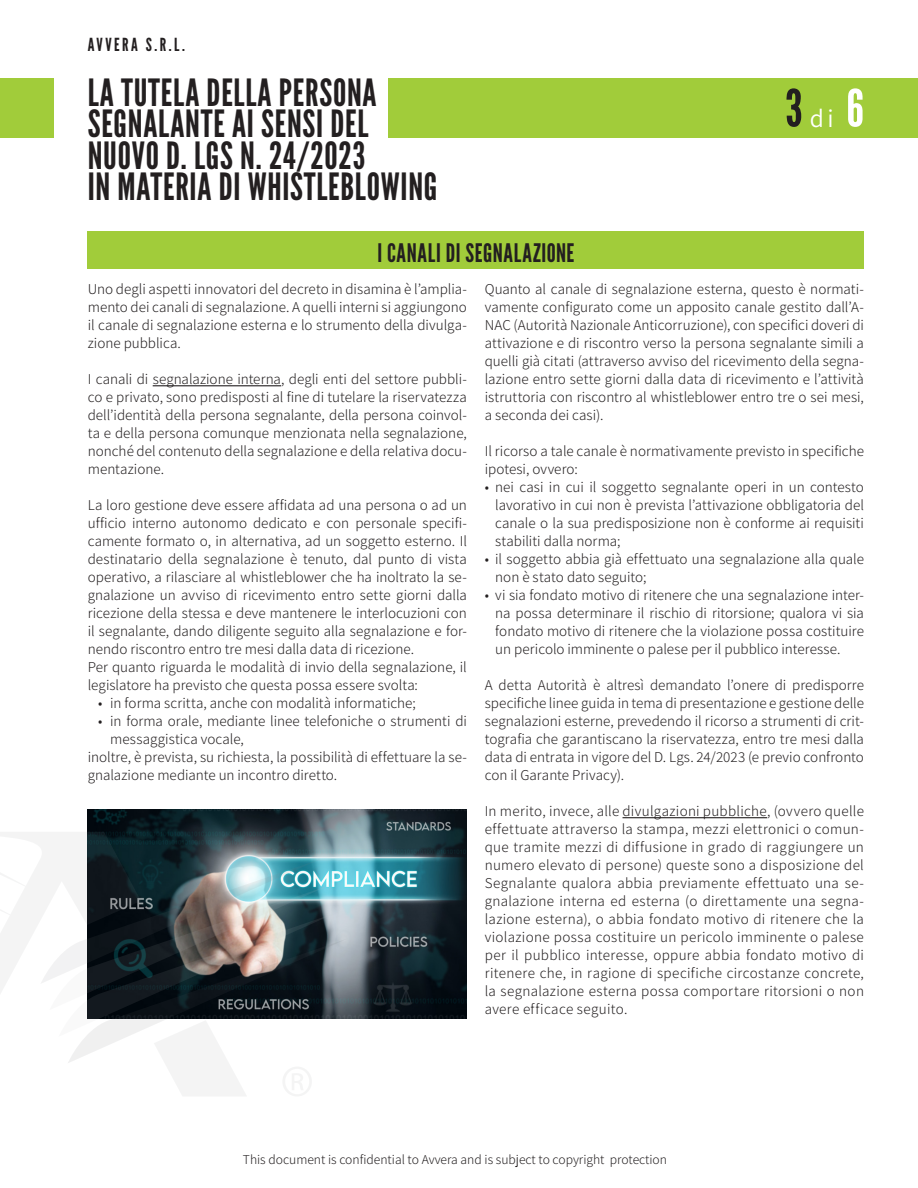
<style>
.page{position:relative;width:918px;height:1188px;background:#fff}
.page>*{position:absolute;margin:0;border:0;box-sizing:border-box;transform-origin:0 0}
.Sottotitolo{font:37.5px/31.5px "League Gothic";letter-spacing:.02em;color:#231f20}
.t1{font:200 25.65px "Assistant";color:#fff}
.Intestazione_nome_so{font:25.5px "League Gothic";letter-spacing:.025em;color:#231f20}
.t2{font:18px "League Gothic";letter-spacing:.14em;color:#231f20}
.Intestazione_nome_so-2{font:200 15px/18px "Assistant";color:#231f20;text-align:justify}
.t3{font:200 13.5px "Assistant";color:#231f20}
.s1{font-family:"League Gothic";font-weight:400;font-size:51.3px;color:#231f20}
.s2{font-family:"League Gothic";font-weight:400;font-size:51.3px}
</style>
<div class="page">
<div style="left:0;top:78px;width:54px;height:59px;background:#a1cc3a"></div>
<div style="left:88px;top:231px;width:776px;height:38px;background:#a1cc3a"></div>
<hr style="left:153px;top:385px;width:128px;height:1px;background:#231f20">
<hr style="left:623px;top:817px;width:144px;height:1px;background:#231f20">
<img style="left:247px;top:810px;width:220px;height:208px">
<svg style="left:0;top:809px;width:247px;height:184px"></svg>
<img style="left:40px;top:859px;width:308px;height:237px">
<div style="left:388px;top:78px;width:530px;height:59px;background:#a1cc3a"></div>
<p class="t2" style="left:88px;top:34px;width:99px">AVVERA S.R.L.</p>
<p class="Sottotitolo" style="left:88px;top:77px;width:351px">LA TUTELA DELLA PERSONA<br>SEGNALANTE AI SENSI DEL<br>NUOVO D. LGS N. 24/2023<br>IN MATERIA DI WHISTLEBLOWING</p>
<p class="Intestazione_nome_so" style="left:377px;top:238px;width:199px">I CANALI DI SEGNALAZIONE</p>
<h2 class="t1" style="left:785px;top:100px;width:80px"><span class="s1">3</span>di <span class="s2">6</span></h2>
<p class="Intestazione_nome_so-2" style="left:88px;top:280px;width:381px">Uno degli aspetti innovatori del decreto in disamina è l’amplia&shy;mento dei canali di segnalazione. A quelli interni si aggiungono il canale di segnalazione esterna e lo strumento della divulga&shy;zione pubblica.</p>
<p class="Intestazione_nome_so-2" style="left:88px;top:370px;width:381px">I canali di segnalazione interna, degli enti del settore pubbli&shy;co e privato, sono predisposti al fine di tutelare la riservatezza dell’identità della persona segnalante, della persona coinvol&shy;ta e della persona comunque menzionata nella segnalazione, nonché del contenuto della segnalazione e della relativa docu&shy;mentazione.</p>
<p class="Intestazione_nome_so-2" style="left:88px;top:496px;width:381px">La loro gestione deve essere affidata ad una persona o ad un ufficio interno autonomo dedicato e con personale specifi&shy;camente formato o, in alternativa, ad un soggetto esterno. Il destinatario della segnalazione è tenuto, dal punto di vista operativo, a rilasciare al whistleblower che ha inoltrato la se&shy;gnalazione un avviso di ricevimento entro sette giorni dalla ricezione della stessa e deve mantenere le interlocuzioni con il segnalante, dando diligente seguito alla segnalazione e for&shy;nendo riscontro entro tre mesi dalla data di ricezione.</p>
<p class="Intestazione_nome_so-2" style="left:88px;top:658px;width:381px">Per quanto riguarda le modalità di invio della segnalazione, il legislatore ha previsto che questa possa essere svolta:</p>
<p class="Intestazione_nome_so-2" style="left:98px;top:694px;width:319px">• in forma scritta, anche con modalità informatiche;</p>
<p class="Intestazione_nome_so-2" style="left:110px;top:712px;width:358px;text-indent:-12px">• in forma orale, mediante linee telefoniche o strumenti di messaggistica vocale,</p>
<p class="Intestazione_nome_so-2" style="left:88px;top:748px;width:381px">inoltre, è prevista, su richiesta, la possibilità di effettuare la se&shy;gnalazione mediante un incontro diretto.</p>
<p class="Intestazione_nome_so-2" style="left:485px;top:279px;width:381px">Quanto al canale di segnalazione esterna, questo è normati&shy;vamente configurato come un apposito canale gestito dall’A-NAC (Autorità Nazionale Anticorruzione), con specifici doveri di attivazione e di riscontro verso la persona segnalante simili a quelli già citati (attraverso avviso del ricevimento della segna&shy;lazione entro sette giorni dalla data di ricevimento e l’attività istruttoria con riscontro al whistleblower entro tre o sei mesi, a seconda dei casi).</p>
<p class="Intestazione_nome_so-2" style="left:485px;top:441px;width:381px">Il ricorso a tale canale è normativamente previsto in specifiche ipotesi, ovvero:</p>
<p class="Intestazione_nome_so-2" style="left:495px;top:477px;width:370px;text-indent:-10px">• nei casi in cui il soggetto segnalante operi in un contesto lavorativo in cui non è prevista l’attivazione obbligatoria del canale o la sua predisposizione non è conforme ai requisiti stabiliti dalla norma;</p>
<p class="Intestazione_nome_so-2" style="left:495px;top:549px;width:370px;text-indent:-10px">• il soggetto abbia già effettuato una segnalazione alla quale non è stato dato seguito;</p>
<p class="Intestazione_nome_so-2" style="left:495px;top:585px;width:370px;text-indent:-10px">• vi sia fondato motivo di ritenere che una segnalazione inter&shy;na possa determinare il rischio di ritorsione; qualora vi sia fondato motivo di ritenere che la violazione possa costituire un pericolo imminente o palese per il pubblico interesse.</p>
<p class="Intestazione_nome_so-2" style="left:485px;top:675px;width:381px">A detta Autorità è altresì demandato l’onere di predisporre specifiche linee guida in tema di presentazione e gestione delle segnalazioni esterne, prevedendo il ricorso a strumenti di crit&shy;tografia che garantiscano la riservatezza, entro tre mesi dalla data di entrata in vigore del D. Lgs. 24/2023 (e previo confronto con il Garante Privacy).</p>
<p class="Intestazione_nome_so-2" style="left:485px;top:801px;width:381px">In merito, invece, alle divulgazioni pubbliche, (ovvero quelle effettuate attraverso la stampa, mezzi elettronici o comun&shy;que tramite mezzi di diffusione in grado di raggiungere un numero elevato di persone) queste sono a disposizione del Segnalante qualora abbia previamente effettuato una se&shy;gnalazione interna ed esterna (o direttamente una segna&shy;lazione esterna), o abbia fondato motivo di ritenere che la violazione possa costituire un pericolo imminente o palese per il pubblico interesse, oppure abbia fondato motivo di ritenere che, in ragione di specifiche circostanze concrete, la segnalazione esterna possa comportare ritorsioni o non avere efficace seguito.</p>
<p class="t3" style="left:243px;top:1150px;width:426px">This document is confidential to Avvera and is subject to copyright protection</p>
</div>
